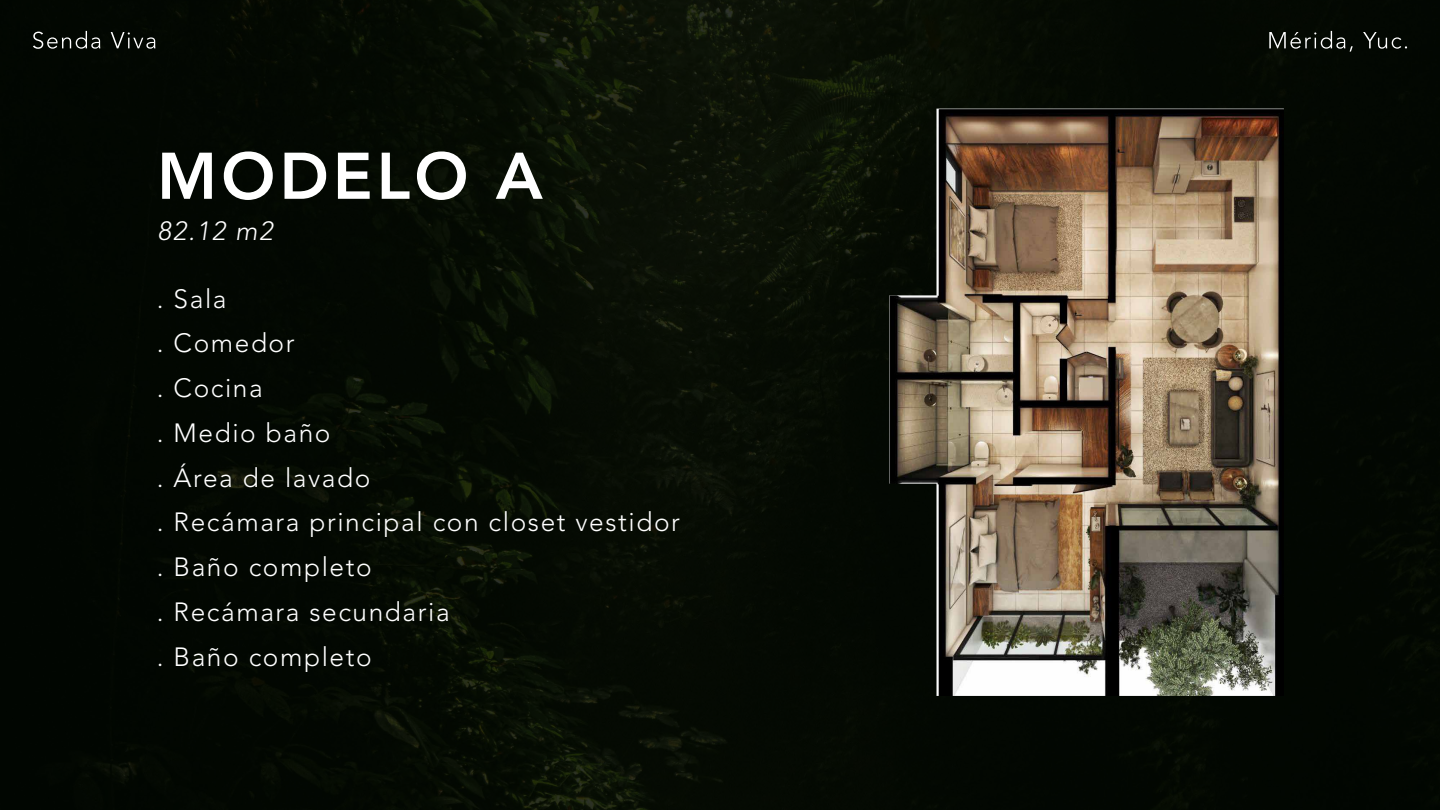
<style>
.page{position:relative;width:1440px;height:810px;background:#fff}
.page>*{position:absolute;margin:0;border:0;box-sizing:border-box;transform-origin:0 0}
.t1{font:800 65.18px "Avenir LT Pro";letter-spacing:.06em;color:#fff}
.t2{font:300 26.25px/44.8px "Avenir LT Pro";letter-spacing:.06em;color:#fff}
.t3{font:italic 300 26.25px "Avenir LT Pro";color:#fff}
</style>
<div class="page">
<div style="left:0;top:0;width:1439px;height:810px;background:#000600"></div>
<img style="left:889px;top:109px;width:394px;height:587px">
<svg style="left:1269px;top:31px;width:83px;height:21px"></svg>
<svg style="left:1363px;top:32px;width:43px;height:17px"></svg>
<svg style="left:33px;top:31px;width:67px;height:18px"></svg>
<svg style="left:111px;top:32px;width:44px;height:17px"></svg>
<h1 class="t1" style="left:157px;top:138px;width:387px">MODELO A</h1>
<p class="t3" style="left:158px;top:215px;width:117px">82.12 m2</p>
<p class="t2" style="left:157px;top:276px;width:524px">. Sala<br>. Comedor<br>. Cocina<br>. Medio baño<br>. Área de lavado<br>. Recámara principal con closet vestidor . Baño completo<br>. Recámara secundaria<br>. Baño completo</p>
</div>
